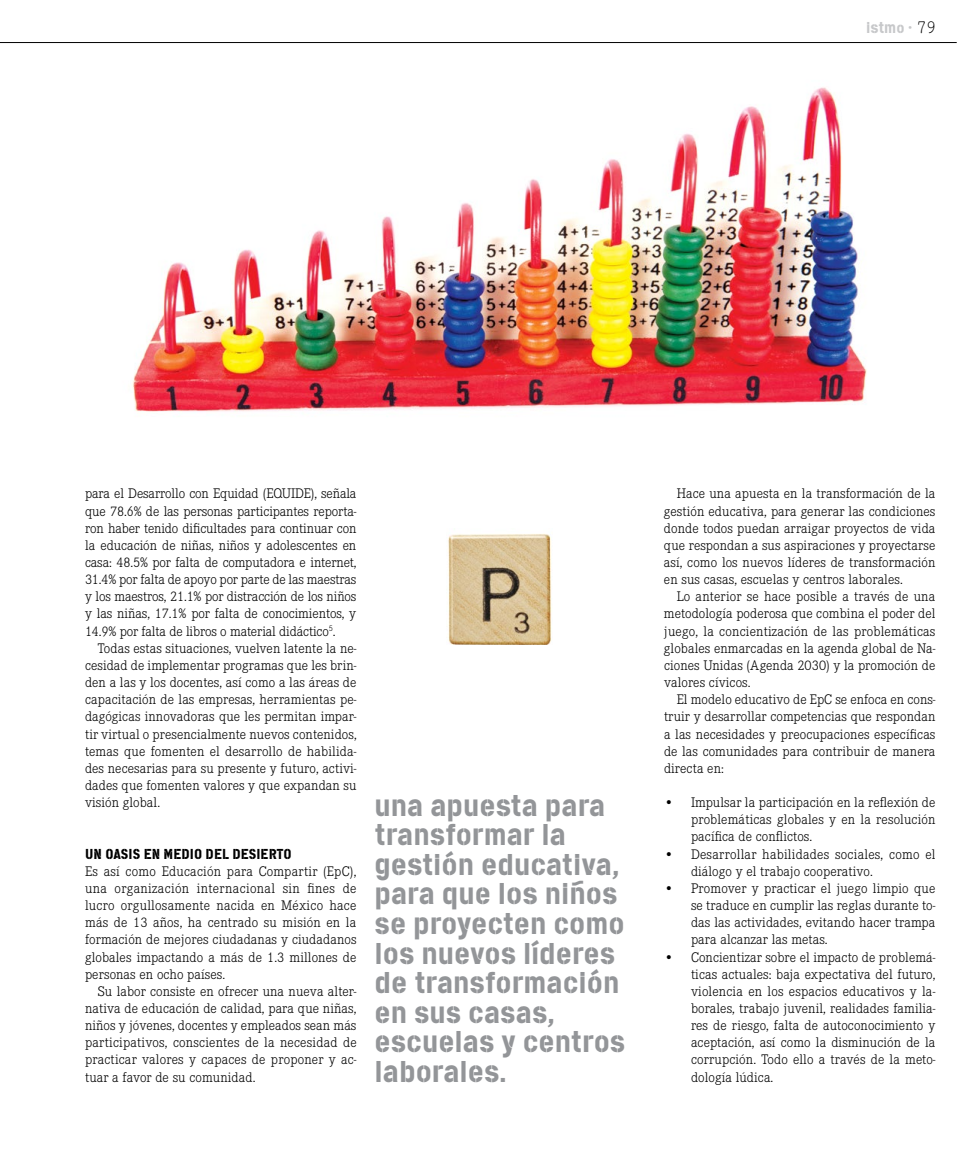
<style>
.page{position:relative;width:978px;height:1170px;background:#fff}
.page>*{position:absolute;margin:0;border:0;box-sizing:border-box;transform-origin:0 0}
.t1{font:30px/29.5px "Cargo";color:#939598}
.t2{font:15.75px "Cargo";color:#c7c8ca}
.t3{font:300 14.4px/17.1px "Corporate E";letter-spacing:.005em;color:#000;text-align:justify}
.t4{font:14.4px "Cargo";letter-spacing:.005em;color:#000}
.s1{font-size:15px}
.s2{font-family:"Zimmer";font-weight:500}
.s3{font-family:"Numbers Revenue";font-size:16.5px;color:#000}
</style>
<div class="page">
<hr style="left:0;top:42px;width:957px;height:1px;background:#000">
<img style="left:132px;top:87px;width:735px;height:325px">
<img style="left:448px;top:534px;width:104px;height:110px">
<p class="t2" style="left:866px;top:18px;width:72px">istm<span class="s1">o</span> <span class="s2">•</span> <span class="s3">79</span></p>
<p class="t3" style="left:85px;top:484px;width:273px">para el Desarrollo con Equidad (EQUIDE), señala que 78.6% de las personas participantes reporta&shy;ron haber tenido dificultades para continuar con la educación de niñas, niños y adolescentes en casa: 48.5% por falta de computadora e internet, 31.4% por falta de apoyo por parte de las maestras y los maestros, 21.1% por distracción de los niños y las niñas, 17.1% por falta de conocimientos, y 14.9% por falta de libros o material didáctico<sup>5</sup>.</p>
<p class="t3" style="left:85px;top:638px;width:273px;text-indent:13px">Todas estas situaciones, vuelven latente la ne&shy;cesidad de implementar programas que les brin&shy;den a las y los docentes, así como a las áreas de capacitación de las empresas, herramientas pe&shy;dagógicas innovadoras que les permitan impar&shy;tir virtual o presencialmente nuevos contenidos, temas que fomenten el desarrollo de habilida&shy;des necesarias para su presente y futuro, activi&shy;dades que fomenten valores y que expandan su visión global.</p>
<p class="t4" style="left:85px;top:844px;width:208px">UN OASIS EN MEDIO DEL DESIERTO</p>
<p class="t3" style="left:85px;top:861px;width:273px">Es así como Educación para Compartir (EpC), una organización internacional sin fines de lucro orgullosamente nacida en México hace más de 13 años, ha centrado su misión en la formación de mejores ciudadanas y ciudadanos globales impactando a más de 1.3 millones de personas en ocho países.</p>
<p class="t3" style="left:85px;top:981px;width:273px;text-indent:13px">Su labor consiste en ofrecer una nueva alter&shy;nativa de educación de calidad, para que niñas, niños y jóvenes, docentes y empleados sean más participativos, conscientes de la necesidad de practicar valores y capaces de proponer y ac&shy;tuar a favor de su comunidad.</p>
<h1 class="t1" style="left:375px;top:790px;width:252px">una apuesta para transformar la gestión educativa, para que los niños se proyecten como los nuevos líderes de transformación en sus casas, escuelas y centros laborales.</h1>
<p class="t3" style="left:664px;top:484px;width:273px;text-indent:13px">Hace una apuesta en la transformación de la gestión educativa, para generar las condiciones donde todos puedan arraigar proyectos de vida que respondan a sus aspiraciones y proyectarse así, como los nuevos líderes de transformación en sus casas, escuelas y centros laborales.</p>
<p class="t3" style="left:664px;top:587px;width:273px;text-indent:13px">Lo anterior se hace posible a través de una metodología poderosa que combina el poder del juego, la concientización de las problemáticas globales enmarcadas en la agenda global de Na&shy;ciones Unidas (Agenda 2030) y la promoción de valores cívicos.</p>
<p class="t3" style="left:664px;top:690px;width:273px;text-indent:13px">El modelo educativo de EpC se enfoca en cons&shy;truir y desarrollar competencias que respondan a las necesidades y preocupaciones específicas de las comunidades para contribuir de manera directa en:</p>
<p class="t3" style="left:691px;top:793px;width:246px;text-indent:-27px">• Impulsar la participación en la reflexión de problemáticas globales y en la resolución pacífica de conflictos.</p>
<p class="t3" style="left:691px;top:844px;width:246px;text-indent:-27px">• Desarrollar habilidades sociales, como el diálogo y el trabajo cooperativo.</p>
<p class="t3" style="left:691px;top:879px;width:246px;text-indent:-27px">• Promover y practicar el juego limpio que se traduce en cumplir las reglas durante to&shy;das las actividades, evitando hacer trampa para alcanzar las metas.</p>
<p class="t3" style="left:691px;top:947px;width:246px;text-indent:-27px">• Concientizar sobre el impacto de problemá&shy;ticas actuales: baja expectativa del futuro, violencia en los espacios educativos y la&shy;borales, trabajo juvenil, realidades familia&shy;res de riesgo, falta de autoconocimiento y aceptación, así como la disminución de la corrupción. Todo ello a través de la meto&shy;dología lúdica.</p>
</div>
